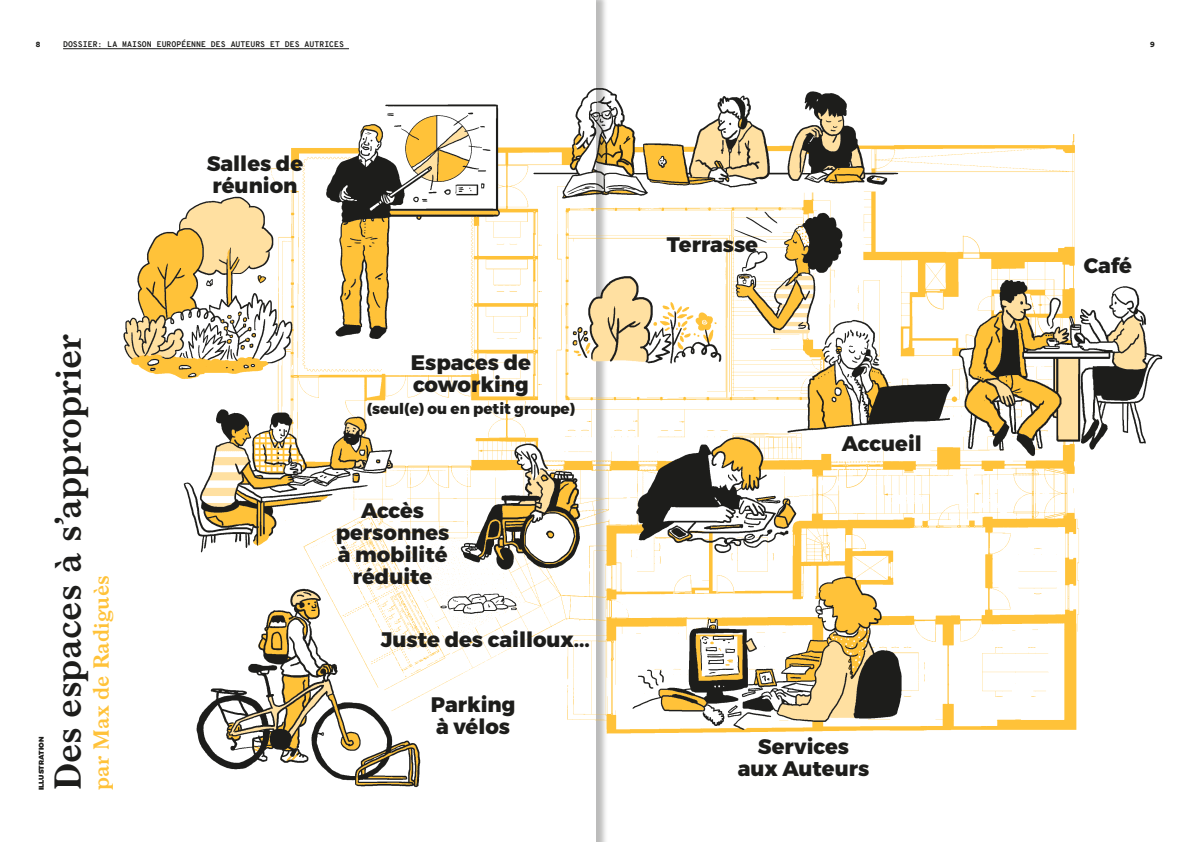
<style>
.page{position:relative;width:1191px;height:842px;background:#fff}
.page>*{position:absolute;margin:0;border:0;box-sizing:border-box;transform-origin:0 0}
.t1{font:600 36px "Larish Neue";color:#1d1d1b}
.t2{font:800 21px/22px "Montserrat";color:#1d1d1b}
.t3{font:600 21px "Larish Neue";color:#ffc239}
.t4{font:800 15px "Montserrat";color:#1d1d1b}
.t5{font:700 8px "Overpass Mono";color:#1d1d1b}
.t6{font:900 8px "Circular Pro";color:#1d1d1b}
.t7{font:900 7px "Montserrat";letter-spacing:.01em;color:#1d1d1b}
</style>
<div class="page">
<img style="left:123px;top:54px;width:1040px;height:765px">
<hr style="left:63px;top:48px;width:286px;height:1px;background:#1d1d1b">
<p class="t5" style="left:63px;top:39px;width:282px">DOSSIER: LA MAISON EUROPÉENNE DES AUTEURS ET DES AUTRICES</p>
<p class="t6" style="left:36px;top:39px;width:6px">8</p>
<p class="t6" style="left:1150px;top:39px;width:6px">9</p>
<p class="t7" style="left:37px;top:790px;width:55px;rotate:-90deg">ILLUSTRATION</p>
<h1 class="t1" style="left:40px;top:790px;width:458px;rotate:-90deg">Des espaces à s’approprier</h1>
<p class="t3" style="left:85px;top:790px;width:216px;rotate:-90deg">par Max de Radiguès</p>
<p class="t2" style="left:207px;top:153px;width:98px">Salles de réunion</p>
<p class="t2" style="left:411px;top:352px;width:122px">Espaces de coworking</p>
<p class="t4" style="left:367px;top:399px;width:210px">(seul(e) ou en petit groupe)</p>
<p class="t2" style="left:336px;top:500px;width:115px;text-align:center">Accès personnes à mobilité réduite</p>
<p class="t2" style="left:381px;top:629px;width:210px">Juste des cailloux...</p>
<p class="t2" style="left:431px;top:694px;width:86px">Parking à vélos</p>
<p class="t2" style="left:667px;top:234px;width:93px">Terrasse</p>
<p class="t2" style="left:842px;top:433px;width:82px">Accueil</p>
<p class="t2" style="left:737px;top:736px;width:133px;text-align:center">Services aux Auteurs</p>
<p class="t2" style="left:1083px;top:255px;width:50px">Café</p>
</div>
